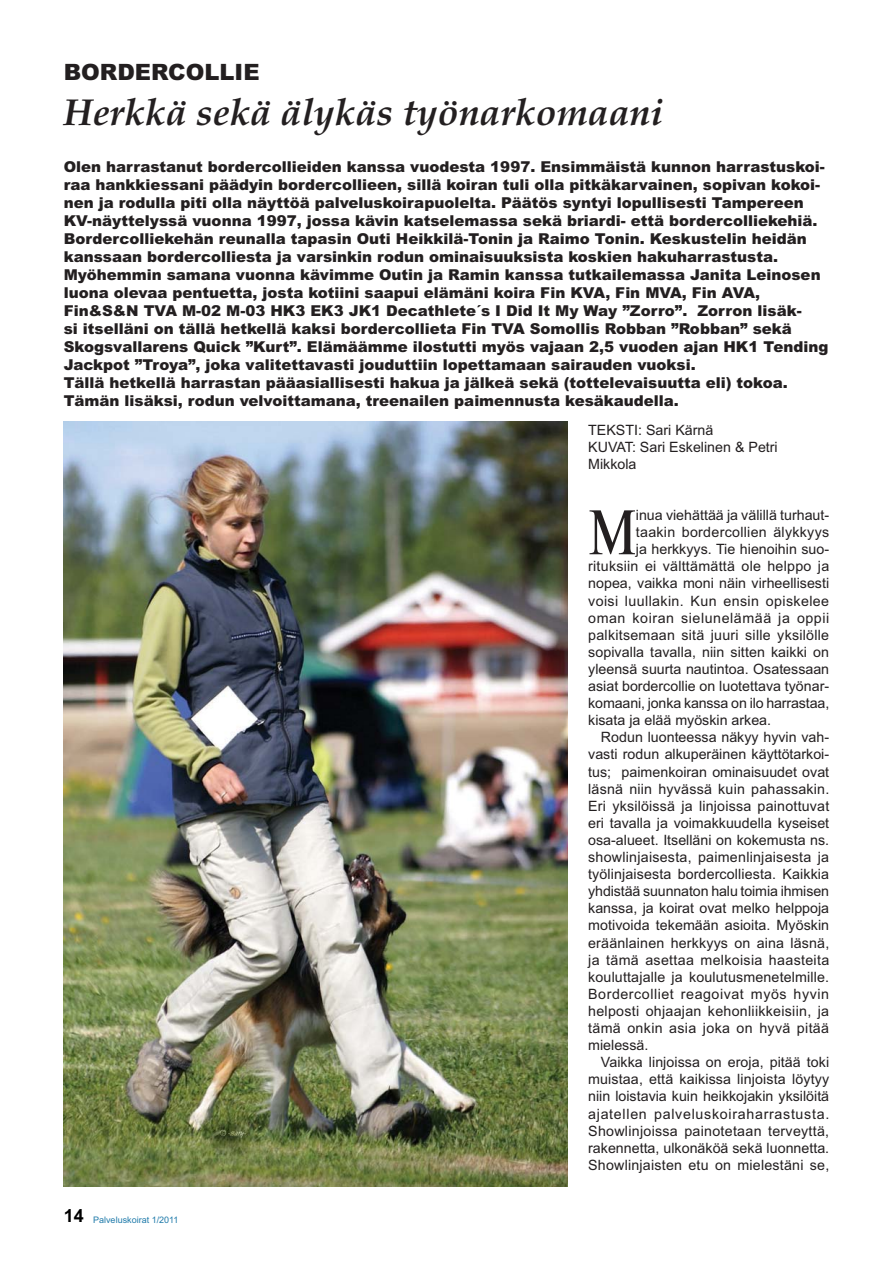
<style>
.page{position:relative;width:893px;height:1263px;background:#fff}
.page>*{position:absolute;margin:0;border:0;box-sizing:border-box;transform-origin:0 0}
.t1{font:condensed 64.35px "Times New Roman";color:#231f20}
.t2{font:italic 700 37.5px "Book Antiqua";color:#231f20}
.t3{font:900 22.5px "Arial";color:#231f20}
.t4{font:900 15px/18px "Arial";color:#231f20}
.t5{font:14.25px/17.1px "Arial";letter-spacing:.005em;color:#231f20}
.t6{font:14.25px "Arial";letter-spacing:.04em;color:#231f20}
.t7{font:14.25px "Arial";letter-spacing:.05em;color:#231f20}
.t8{font:14.25px "Arial";letter-spacing:.025em;color:#231f20}
.t9{font:9px "Arial";color:#207baa}
.s1{font-weight:700;font-size:18px;color:#000}
</style>
<div class="page">
<img style="left:64px;top:421px;width:503px;height:765px">
<h3 class="t3" style="left:64px;top:64px;width:197px">BORDERCOLLIE</h3>
<h2 class="t2" style="left:64px;top:90px;width:601px">Herkkä sekä älykäs työnarkomaani</h2>
<p class="t4" style="left:64px;top:160px;width:766px">Olen harrastanut bordercollieiden kanssa vuodesta 1997. Ensimmäistä kunnon harrastuskoi&shy;raa hankkiessani päädyin bordercollieen, sillä koiran tuli olla pitkäkarvainen, sopivan kokoi&shy;nen ja rodulla piti olla näyttöä palveluskoirapuolelta. Päätös syntyi lopullisesti Tampereen KV-näyttelyssä vuonna 1997, jossa kävin katselemassa sekä briardi- että bordercolliekehiä.<br>Bordercolliekehän reunalla tapasin Outi Heikkilä-Tonin ja Raimo Tonin. Keskustelin heidän kanssaan bordercolliesta ja varsinkin rodun ominaisuuksista koskien hakuharrastusta.<br>Myöhemmin samana vuonna kävimme Outin ja Ramin kanssa tutkailemassa Janita Leinosen luona olevaa pentuetta, josta kotiini saapui elämäni koira Fin KVA, Fin MVA, Fin AVA, Fin&amp;S&amp;N TVA M-02 M-03 HK3 EK3 JK1 Decathlete´s I Did It My Way ”Zorro”. Zorron lisäk-<br>si itselläni on tällä hetkellä kaksi bordercollieta Fin TVA Somollis Robban ”Robban” sekä Skogsvallarens Quick ”Kurt”. Elämäämme ilostutti myös vajaan 2,5 vuoden ajan HK1 Tending Jackpot ”Troya”, joka valitettavasti jouduttiin lopettamaan sairauden vuoksi.<br>Tällä hetkellä harrastan pääasiallisesti hakua ja jälkeä sekä (tottelevaisuutta eli) tokoa.<br>Tämän lisäksi, rodun velvoittamana, treenailen paimennusta kesäkaudella.</p>
<p class="t5" style="left:588px;top:422px;width:191px">TEKSTI: Sari Kärnä<br>KUVAT: Sari Eskelinen &amp; Petri<br>Mikkola</p>
<p class="t9" style="left:64px;top:1216px;width:116px"><span class="s1">14</span> Palveluskoirat 1/2011</p>
<h1 class="t1" style="left:588px;top:494px;width:49px">M</h1>
<p class="t5" style="left:636px;top:508px;width:195px">inua viehättää ja välillä turhaut-</p>
<p class="t5" style="left:636px;top:525px;width:195px">taakin bordercollien älykkyys</p>
<p class="t5" style="left:636px;top:542px;width:195px">ja herkkyys. Tie hienoihin suo-</p>
<p class="t5" style="left:588px;top:559px;width:243px">rituksiin ei välttämättä ole helppo ja</p>
<p class="t5" style="left:588px;top:576px;width:242px">nopea, vaikka moni näin virheellisesti</p>
<p class="t8" style="left:588px;top:595px;width:242px">voisi luullakin. Kun ensin opiskelee</p>
<p class="t6" style="left:588px;top:612px;width:243px">oman koiran sielunelämää ja oppii</p>
<p class="t5" style="left:588px;top:628px;width:242px">palkitsemaan sitä juuri sille yksilölle</p>
<p class="t5" style="left:588px;top:645px;width:242px">sopivalla tavalla, niin sitten kaikki on</p>
<p class="t5" style="left:588px;top:662px;width:242px">yleensä suurta nautintoa. Osatessaan</p>
<p class="t5" style="left:588px;top:679px;width:242px">asiat bordercollie on luotettava työnar-</p>
<p class="t5" style="left:588px;top:696px;width:243px">komaani, jonka kanssa on ilo harrastaa,</p>
<p class="t5" style="left:588px;top:713px;width:184px">kisata ja elää myöskin arkea.</p>
<p class="t5" style="left:601px;top:730px;width:230px">Rodun luonteessa näkyy hyvin vah-</p>
<p class="t5" style="left:588px;top:747px;width:242px">vasti rodun alkuperäinen käyttötarkoi-</p>
<p class="t5" style="left:588px;top:764px;width:242px">tus; paimenkoiran ominaisuudet ovat</p>
<p class="t5" style="left:588px;top:782px;width:243px">läsnä niin hyvässä kuin pahassakin.</p>
<p class="t5" style="left:588px;top:799px;width:243px">Eri yksilöissä ja linjoissa painottuvat</p>
<p class="t5" style="left:588px;top:816px;width:242px">eri tavalla ja voimakkuudella kyseiset</p>
<p class="t5" style="left:588px;top:833px;width:242px">osa-alueet. Itselläni on kokemusta ns.</p>
<p class="t5" style="left:588px;top:850px;width:242px">showlinjaisesta, paimenlinjaisesta ja</p>
<p class="t5" style="left:588px;top:867px;width:242px">työlinjaisesta bordercolliesta. Kaikkia</p>
<p class="t5" style="left:588px;top:884px;width:242px">yhdistää suunnaton halu toimia ihmisen</p>
<p class="t5" style="left:588px;top:901px;width:242px">kanssa, ja koirat ovat melko helppoja</p>
<p class="t5" style="left:588px;top:918px;width:242px">motivoida tekemään asioita. Myöskin</p>
<p class="t5" style="left:588px;top:935px;width:243px">eräänlainen herkkyys on aina läsnä,</p>
<p class="t5" style="left:588px;top:953px;width:243px">ja tämä asettaa melkoisia haasteita</p>
<p class="t5" style="left:588px;top:970px;width:243px">kouluttajalle ja koulutusmenetelmille.</p>
<p class="t6" style="left:588px;top:989px;width:242px">Bordercolliet reagoivat myös hyvin</p>
<p class="t5" style="left:588px;top:1004px;width:242px">helposti ohjaajan kehonliikkeisiin, ja</p>
<p class="t5" style="left:588px;top:1021px;width:242px">tämä onkin asia joka on hyvä pitää</p>
<p class="t5" style="left:588px;top:1038px;width:62px">mielessä.</p>
<p class="t5" style="left:601px;top:1055px;width:230px">Vaikka linjoissa on eroja, pitää toki</p>
<p class="t5" style="left:588px;top:1072px;width:242px">muistaa, että kaikissa linjoista löytyy</p>
<p class="t5" style="left:588px;top:1089px;width:242px">niin loistavia kuin heikkojakin yksilöitä</p>
<p class="t7" style="left:588px;top:1108px;width:243px">ajatellen palveluskoiraharrastusta.</p>
<p class="t5" style="left:588px;top:1124px;width:242px">Showlinjoissa painotetaan terveyttä,</p>
<p class="t5" style="left:588px;top:1141px;width:242px">rakennetta, ulkonäköä sekä luonnetta.</p>
<p class="t5" style="left:588px;top:1158px;width:243px">Showlinjaisten etu on mielestäni se,</p>
</div>
